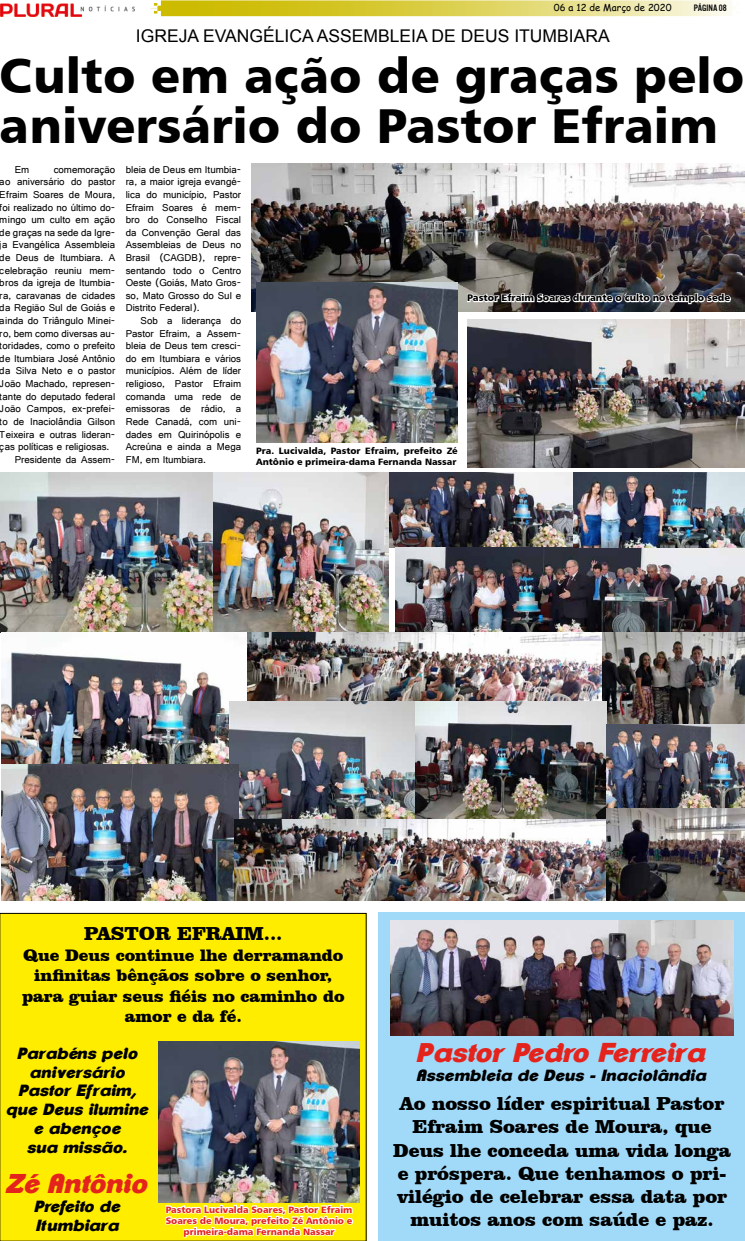
<style>
.page{position:relative;width:745px;height:1241px;background:#fff}
.page>*{position:absolute;margin:0;border:0;box-sizing:border-box;transform-origin:0 0}
.t1{font:49px/50.8px "Humanist 777 BT Black B";color:#000}
.t2{font:italic 800 26.25px "Clemente P Dar";color:#e5231d}
.t3{font:900 19.25px/23.1px "Clarendon BT";color:#000;text-align:center}
.t4{font:17.5px "Arial";color:#000}
.t5{font:900 17.06px/20.5px "Clarendon BT";color:#000;text-align:center}
.t6{font:italic 800 15.75px/18.9px "Clemente P Dar";color:#000}
.t7{font:10.5px/12.6px "Gautami";color:#000;text-align:justify}
.t8{font:9.62px "Humanist 777 BT Black B";color:#000}
.t9{font:9.62px "Comic Sans MS";color:#000}
.t10{font:9.62px "U.S.101";color:#000}
.t11{font:9.19px/11px "Humanist 777 BT Black B";color:#e5231e;text-align:center}
.t12{font:9.19px/11px "Humanist 777 BT Black B";color:#000}
</style>
<div class="page">
<img style="left:0;top:472px;width:388px;height:160px">
<img style="left:389px;top:472px;width:355px;height:75px">
<img style="left:395px;top:547px;width:349px;height:85px">
<img style="left:601px;top:632px;width:143px;height:92px">
<img style="left:247px;top:632px;width:354px;height:69px">
<img style="left:414px;top:701px;width:192px;height:118px">
<img style="left:606px;top:724px;width:138px;height:84px">
<img style="left:467px;top:319px;width:277px;height:149px">
<img style="left:1px;top:652px;width:229px;height:112px">
<img style="left:230px;top:701px;width:184px;height:118px">
<img style="left:251px;top:163px;width:493px;height:149px">
<img style="left:256px;top:282px;width:201px;height:138px">
<img style="left:254px;top:420px;width:206px;height:70px">
<svg style="left:466px;top:292px;width:265px;height:13px"></svg>
<img style="left:0;top:3px;width:135px;height:14px">
<svg style="left:150px;top:0;width:582px;height:16px;background:#dfd462"></svg>
<div style="left:0;top:912px;width:366px;height:328px;background:#ffed00"></div>
<img style="left:158px;top:1041px;width:201px;height:160px">
<img style="left:164px;top:1190px;width:190px;height:50px">
<div style="left:378px;top:912px;width:366px;height:328px;background:#a1daf8"></div>
<img style="left:390px;top:920px;width:343px;height:115px">
<img style="left:1px;top:764px;width:237px;height:136px">
<img style="left:235px;top:819px;width:370px;height:81px">
<img style="left:605px;top:808px;width:139px;height:92px">
<p class="t9" style="left:553px;top:1px;width:119px">06 a 12 de Março de 2020</p>
<p class="t10" style="left:693px;top:2px;width:35px">PÁGINa 08</p>
<h3 class="t4" style="left:136px;top:24px;width:475px">IGREJA EVANGÉLICA ASSEMBLEIA DE DEUS ITUMBIARA</h3>
<h1 class="t1" style="left:0;top:49px;width:745px">Culto em ação de graças pelo aniversário do Pastor Efraim</h1>
<p class="t7" style="left:15px;top:163px;width:16px">Em</p>
<p class="t7" style="left:54px;top:163px;width:63px">comemoração</p>
<p class="t7" style="left:0;top:175px;width:117px">ao aniversário do pastor</p>
<p class="t7" style="left:0;top:188px;width:117px">Efraim Soares de Moura,</p>
<p class="t7" style="left:0;top:201px;width:117px">foi realizado no último do-</p>
<p class="t7" style="left:0;top:213px;width:117px">mingo um culto em ação</p>
<p class="t7" style="left:0;top:226px;width:117px">de graças na sede da Igre-</p>
<p class="t7" style="left:0;top:238px;width:117px">ja Evangélica Assembleia</p>
<p class="t7" style="left:0;top:251px;width:117px">de Deus de Itumbiara. A</p>
<p class="t7" style="left:0;top:264px;width:117px">celebração reuniu mem-</p>
<p class="t7" style="left:0;top:276px;width:117px">bros da igreja de Itumbia-</p>
<p class="t7" style="left:0;top:289px;width:117px">ra, caravanas de cidades</p>
<p class="t7" style="left:0;top:301px;width:117px">da Região Sul de Goiás e</p>
<p class="t7" style="left:0;top:314px;width:117px">ainda do Triângulo Minei-</p>
<p class="t7" style="left:0;top:327px;width:117px">ro, bem como diversas au-</p>
<p class="t7" style="left:0;top:339px;width:117px">toridades, como o prefeito</p>
<p class="t7" style="left:0;top:352px;width:117px">de Itumbiara José Antônio</p>
<p class="t7" style="left:0;top:364px;width:117px">da Silva Neto e o pastor</p>
<p class="t7" style="left:0;top:377px;width:117px">João Machado, represen-</p>
<p class="t7" style="left:0;top:390px;width:117px">tante do deputado federal</p>
<p class="t7" style="left:0;top:402px;width:117px">João Campos, ex-prefei-</p>
<p class="t7" style="left:0;top:415px;width:117px">to de Inaciolândia Gilson</p>
<p class="t7" style="left:0;top:427px;width:117px">Teixeira e outras lideran-</p>
<p class="t7" style="left:0;top:440px;width:111px">ças políticas e religiosas.</p>
<p class="t7" style="left:15px;top:453px;width:102px">Presidente da Assem-</p>
<p class="t7" style="left:126px;top:163px;width:117px">bleia de Deus em Itumbia&shy;ra, a maior igreja evangé&shy;lica do município, Pastor Efraim Soares é mem&shy;bro do Conselho Fiscal da Convenção Geral das Assembleias de Deus no Brasil (CAGDB), repre&shy;sentando todo o Centro Oeste (Goiás, Mato Gros&shy;so, Mato Grosso do Sul e Distrito Federal).</p>
<p class="t7" style="left:126px;top:314px;width:117px;text-indent:15px">Sob a liderança do Pastor Efraim, a Assem&shy;bleia de Deus tem cresci&shy;do em Itumbiara e vários municípios. Além de líder religioso, Pastor Efraim comanda uma rede de emissoras de rádio, a Rede Canadá, com uni&shy;dades em Quirinópolis e Acreúna e ainda a Mega FM, em Itumbiara.</p>
<p class="t8" style="left:467px;top:292px;width:264px">Pastor Efraim Soares durante o culto no templo sede</p>
<p class="t12" style="left:256px;top:444px;width:203px">Pra. Lucivalda, Pastor Efraim, prefeito Zé<br>Antônio e primeira-dama Fernanda Nassar</p>
<h3 class="t3" style="left:84px;top:921px;width:200px">PASTOR EFRAIM...</h3>
<h3 class="t5" style="left:22px;top:943px;width:324px">Que Deus continue lhe derramando infinitas bênçãos sobre o senhor, para guiar seus fiéis no caminho do amor e da fé.</h3>
<h3 class="t6" style="left:7px;top:1043px;width:144px;text-align:center">Parabéns pelo aniversário<br>Pastor Efraim, que Deus ilumine e abençoe<br>sua missão.</h3>
<h2 class="t2" style="left:7px;top:1167px;width:143px">Zé Antônio</h2>
<h3 class="t6" style="left:35px;top:1196px;width:88px">Prefeito de<br>Itumbiara</h3>
<p class="t11" style="left:166px;top:1203px;width:188px">Pastora Lucivalda Soares, Pastor Efraim<br>Soares de Moura, prefeito Zé Antônio e primeira-dama Fernanda Nassar</p>
<h2 class="t2" style="left:417px;top:1036px;width:290px">Pastor Pedro Ferreira</h2>
<h3 class="t6" style="left:417px;top:1065px;width:291px">Assembleia de Deus - Inaciolândia</h3>
<h3 class="t3" style="left:393px;top:1091px;width:339px">Ao nosso líder espiritual Pastor<br>Efraim Soares de Moura, que<br>Deus lhe conceda uma vida longa e próspera. Que tenhamos o pri&shy;vilégio de celebrar essa data por muitos anos com saúde e paz.</h3>
</div>
